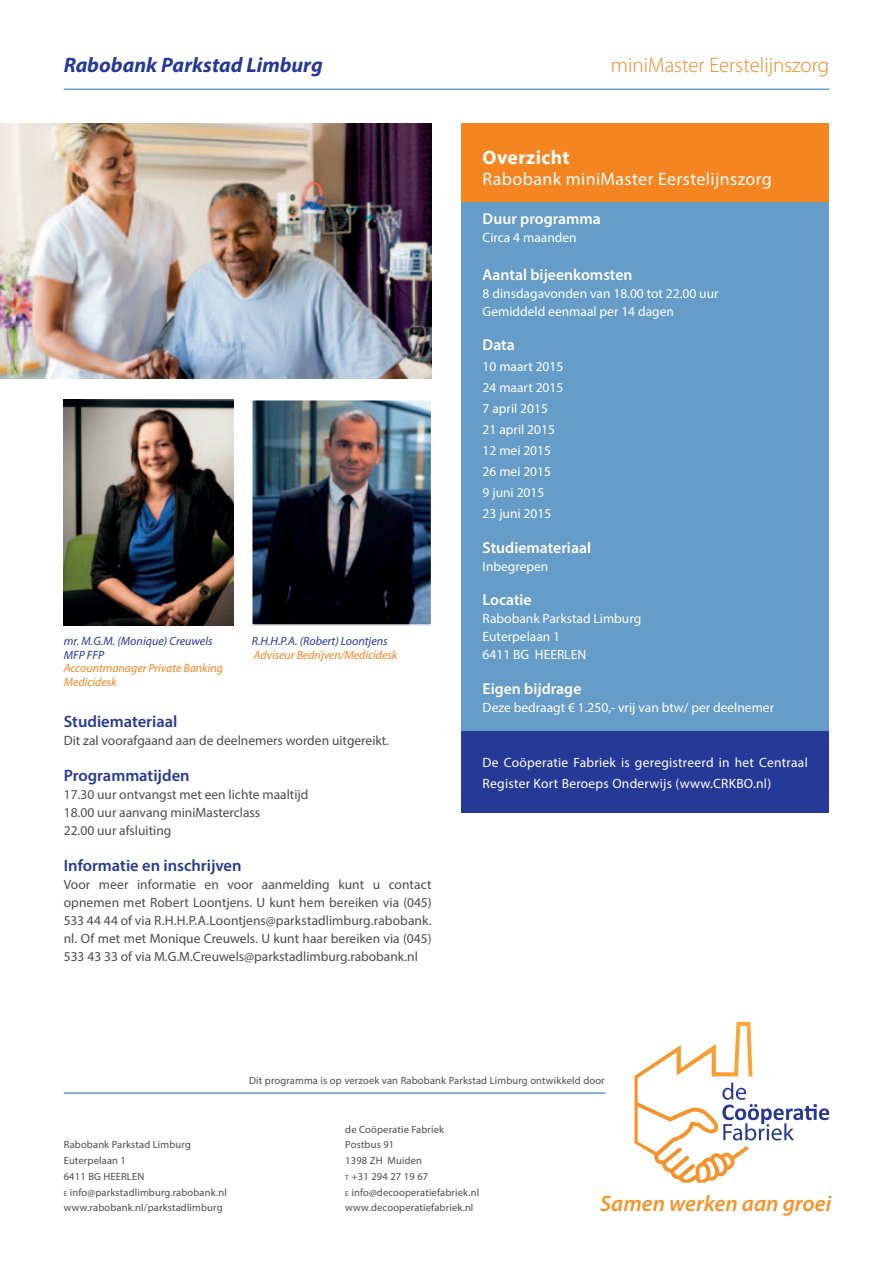
<style>
.page{position:relative;width:893px;height:1263px;background:#fff}
.page>*{position:absolute;margin:0;border:0;box-sizing:border-box;transform-origin:0 0}
.t1{font:italic 600 22.5px "Myriad Pro";color:#f79328}
.t2{font:300 21px "Myriad Pro";color:#f58520}
.t3{font:italic 700 21px "Myriad Pro";color:#263996}
.t4{font:700 19.5px "Myriad Pro";letter-spacing:.02em;color:#fff}
.t5{font:18px "Myriad Pro";letter-spacing:.02em;color:#fff}
.t6{font:600 16.5px "Myriad Pro";color:#263996}
.t7{font:600 15.75px "Myriad Pro";color:#fff}
.t8{font:13.5px/18px "Myriad Pro";color:#4b4c4d}
.t9{font:13.5px/21px "Myriad Pro";color:#fff}
.t10{font:13.5px/21px "Myriad Pro";letter-spacing:.02em;color:#fff}
.t11{font:italic 12px/13.5px "Myriad Pro";letter-spacing:-.005em;color:#f58520}
.t12{font:italic 12px/13.5px "Myriad Pro";color:#263996}
.t13{font:10.5px/15.8px "Myriad Pro";letter-spacing:.015em;color:#4b4c4d}
.s1{font-size:7.35px}
</style>
<div class="page">
<hr style="left:64px;top:89px;width:765px;height:1px;background:#659cc8">
<div style="left:461px;top:123px;width:368px;height:608px;background:#659cc8"></div>
<div style="left:461px;top:123px;width:368px;height:79px;background:#f58520"></div>
<div style="left:461px;top:731px;width:368px;height:81px;background:#263996"></div>
<hr style="left:64px;top:1092px;width:541px;height:2px;background:#659cc8">
<svg style="left:634px;top:1022px;width:195px;height:161px"></svg>
<img style="left:64px;top:400px;width:170px;height:225px">
<img style="left:254px;top:402px;width:175px;height:221px">
<div style="left:251px;top:399px;width:181px;height:227px;border:2px solid #fff"></div>
<img style="left:0;top:123px;width:432px;height:255px">
<h2 class="t3" style="left:64px;top:52px;width:260px">Rabobank Parkstad Limburg</h2>
<h2 class="t2" style="left:611px;top:54px;width:220px">miniMaster Eerstelijnszorg</h2>
<p class="t12" style="left:64px;top:634px;width:150px">mr. M.G.M. (Monique) Creuwels<br>MFP FFP</p>
<p class="t11" style="left:64px;top:661px;width:161px">Accountmanager Private Banking<br>Medicidesk</p>
<p class="t12" style="left:252px;top:634px;width:137px">R.H.H.P.A. (Robert) Loontjens</p>
<p class="t11" style="left:254px;top:648px;width:145px">Adviseur Bedrijven/Medicidesk</p>
<p class="t6" style="left:64px;top:710px;width:115px">Studiemateriaal</p>
<p class="t8" style="left:64px;top:731px;width:327px">Dit zal voorafgaand aan de deelnemers worden uitgereikt.</p>
<p class="t6" style="left:64px;top:764px;width:127px">Programmatijden</p>
<p class="t8" style="left:64px;top:785px;width:246px">17.30 uur ontvangst met een lichte maaltijd<br>18.00 uur aanvang miniMasterclass<br>22.00 uur afsluiting</p>
<p class="t6" style="left:64px;top:854px;width:179px">Informatie en inschrijven</p>
<p class="t8" style="left:64px;top:875px;width:369px;text-align:justify">Voor meer informatie en voor aanmelding kunt u contact opnemen met Robert Loontjens. U kunt hem bereiken via (045)<br>533 44 44 of via R.H.H.P.A.Loontjens@parkstadlimburg.rabobank. nl. Of met met Monique Creuwels. U kunt haar bereiken via (045)<br>533 43 33 of via M.G.M.Creuwels@parkstadlimburg.rabobank.nl</p>
<h3 class="t4" style="left:483px;top:145px;width:88px">Overzicht</h3>
<h3 class="t5" style="left:483px;top:168px;width:291px">Rabobank miniMaster Eerstelijnszorg</h3>
<p class="t7" style="left:483px;top:209px;width:120px">Duur programma</p>
<p class="t9" style="left:483px;top:227px;width:96px">Circa 4 maanden</p>
<p class="t7" style="left:483px;top:264px;width:151px">Aantal bijeenkomsten</p>
<p class="t9" style="left:483px;top:284px;width:237px;line-height:18px">8 dinsdagavonden van 18.00 tot 22.00 uur<br>Gemiddeld eenmaal per 14 dagen</p>
<p class="t7" style="left:483px;top:335px;width:34px">Data</p>
<p class="t9" style="left:483px;top:356px;width:82px">10 maart 2015<br>24 maart 2015<br>7 april 2015<br>21 april 2015<br>12 mei 2015<br>26 mei 2015<br>9 juni 2015<br>23 juni 2015</p>
<p class="t7" style="left:483px;top:537px;width:110px">Studiemateriaal</p>
<p class="t9" style="left:483px;top:555px;width:67px">Inbegrepen</p>
<p class="t7" style="left:483px;top:590px;width:51px">Locatie</p>
<p class="t9" style="left:483px;top:609px;width:160px;line-height:18px">Rabobank Parkstad Limburg<br>Euterpelaan 1<br>6411 BG HEERLEN</p>
<p class="t7" style="left:483px;top:678px;width:100px">Eigen bijdrage</p>
<p class="t9" style="left:483px;top:696px;width:293px">Deze bedraagt € 1.250,- vrij van btw/ per deelnemer</p>
<p class="t10" style="left:483px;top:751px;width:327px">De Coöperatie Fabriek is geregistreerd in het Centraal<br>Register Kort Beroeps Onderwijs (www.CRKBO.nl)</p>
<p class="t13" style="left:64px;top:1137px;width:165px">Rabobank Parkstad Limburg<br>Euterpelaan 1<br>6411 BG HEERLEN<br><span class="s1">e</span> info@parkstadlimburg.rabobank.nl www.rabobank.nl/parkstadlimburg</p>
<p class="t13" style="left:249px;top:1072px;width:357px">Dit programma is op verzoek van Rabobank Parkstad Limburg ontwikkeld door</p>
<p class="t13" style="left:345px;top:1121px;width:135px">de Coöperatie Fabriek<br>Postbus 91<br>1398 ZH Muiden<br><span class="s1">t</span> +31 294 27 19 67<br><span class="s1">e</span> info@decooperatiefabriek.nl www.decooperatiefabriek.nl</p>
<h1 class="t1" style="left:600px;top:1189px;width:233px">Samen werken aan groei</h1>
</div>
